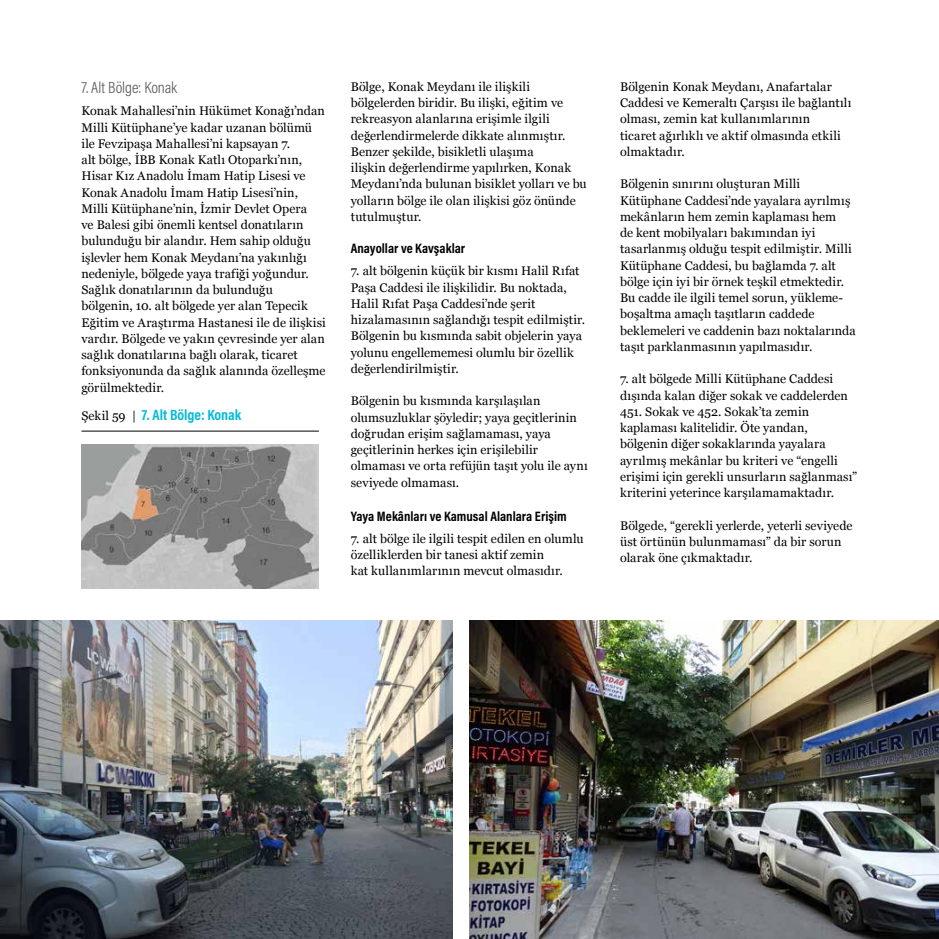
<style>
.page{position:relative;width:939px;height:939px;background:#fff}
.page>*{position:absolute;margin:0;border:0;box-sizing:border-box;transform-origin:0 0}
.t1{font:300 16.25px "Acumin Pro Cond";letter-spacing:-.005em;color:#58595b}
.t2{font:700 15px "Acumin Pro Cond";color:#06bbd6}
.t3{font:700 13.75px "Acumin Pro Cond";color:#000}
.t4{font:12.5px/16.2px "Georgia";letter-spacing:.005em;color:#000}
.s1{font-family:"Georgia";font-weight:400;font-size:12.5px;color:#000}
</style>
<div class="page">
<hr style="left:81px;top:431px;width:238px;height:1px;background:#000">
<img style="left:81px;top:445px;width:238px;height:143px">
<img style="left:0;top:620px;width:452px;height:319px">
<img style="left:469px;top:620px;width:470px;height:319px">
<h1 class="t1" style="left:81px;top:77px;width:97px">7. Alt Bölge: Konak</h1>
<p class="t4" style="left:81px;top:102px;width:246px">Konak Mahallesi’nin Hükümet Konağı’ndan Milli Kütüphane’ye kadar uzanan bölümü ile Fevzipaşa Mahallesi’ni kapsayan 7.<br>alt bölge, İBB Konak Katlı Otoparkı’nın, Hisar Kız Anadolu İmam Hatip Lisesi ve Konak Anadolu İmam Hatip Lisesi’nin, Milli Kütüphane’nin, İzmir Devlet Opera<br>ve Balesi gibi önemli kentsel donatıların bulunduğu bir alandır. Hem sahip olduğu işlevler hem Konak Meydanı’na yakınlığı nedeniyle, bölgede yaya trafiği yoğundur.<br>Sağlık donatılarının da bulunduğu bölgenin, 10. alt bölgede yer alan Tepecik Eğitim ve Araştırma Hastanesi ile de ilişkisi vardır. Bölgede ve yakın çevresinde yer alan sağlık donatılarına bağlı olarak, ticaret fonksiyonunda da sağlık alanında özelleşme görülmektedir.</p>
<p class="t2" style="left:81px;top:404px;width:161px"><span class="s1">Şekil 59 |</span> 7. Alt Bölge: Konak</p>
<p class="t4" style="left:351px;top:78px;width:237px">Bölge, Konak Meydanı ile ilişkili bölgelerden biridir. Bu ilişki, eğitim ve rekreasyon alanlarına erişimle ilgili değerlendirmelerde dikkate alınmıştır.<br>Benzer şekilde, bisikletli ulaşıma<br>ilişkin değerlendirme yapılırken, Konak Meydanı’nda bulunan bisiklet yolları ve bu yolların bölge ile olan ilişkisi göz önünde tutulmuştur.</p>
<p class="t3" style="left:351px;top:240px;width:116px">Anayollar ve Kavşaklar</p>
<p class="t4" style="left:351px;top:262px;width:236px">7. alt bölgenin küçük bir kısmı Halil Rıfat Paşa Caddesi ile ilişkilidir. Bu noktada, Halil Rıfat Paşa Caddesi’nde şerit hizalamasının sağlandığı tespit edilmiştir.<br>Bölgenin bu kısmında sabit objelerin yaya yolunu engellememesi olumlu bir özellik değerlendirilmiştir.</p>
<p class="t4" style="left:351px;top:392px;width:238px">Bölgenin bu kısmında karşılaşılan olumsuzluklar şöyledir; yaya geçitlerinin doğrudan erişim sağlamaması, yaya geçitlerinin herkes için erişilebilir olmaması ve orta refüjün taşıt yolu ile aynı seviyede olmaması.</p>
<p class="t3" style="left:351px;top:507px;width:218px">Yaya Mekânları ve Kamusal Alanlara Erişim</p>
<p class="t4" style="left:351px;top:530px;width:234px">7. alt bölge ile ilgili tespit edilen en olumlu özelliklerden bir tanesi aktif zemin<br>kat kullanımlarının mevcut olmasıdır.</p>
<p class="t4" style="left:620px;top:78px;width:233px">Bölgenin Konak Meydanı, Anafartalar Caddesi ve Kemeraltı Çarşısı ile bağlantılı olması, zemin kat kullanımlarının<br>ticaret ağırlıklı ve aktif olmasında etkili olmaktadır.</p>
<p class="t4" style="left:620px;top:176px;width:237px">Bölgenin sınırını oluşturan Milli Kütüphane Caddesi’nde yayalara ayrılmış mekânların hem zemin kaplaması hem<br>de kent mobilyaları bakımından iyi tasarlanmış olduğu tespit edilmiştir. Milli Kütüphane Caddesi, bu bağlamda 7. alt bölge için iyi bir örnek teşkil etmektedir.<br>Bu cadde ile ilgili temel sorun, yükleme&shy;boşaltma amaçlı taşıtların caddede beklemeleri ve caddenin bazı noktalarında taşıt parklanmasının yapılmasıdır.</p>
<p class="t4" style="left:620px;top:371px;width:239px">7. alt bölgede Milli Kütüphane Caddesi dışında kalan diğer sokak ve caddelerden 451. Sokak ve 452. Sokak’ta zemin kaplaması kalitelidir. Öte yandan, bölgenin diğer sokaklarında yayalara ayrılmış mekânlar bu kriteri ve “engelli erişimi için gerekli unsurların sağlanması” kriterini yeterince karşılamamaktadır.</p>
<p class="t4" style="left:620px;top:517px;width:234px">Bölgede, “gerekli yerlerde, yeterli seviyede üst örtünün bulunmaması” da bir sorun olarak öne çıkmaktadır.</p>
</div>
